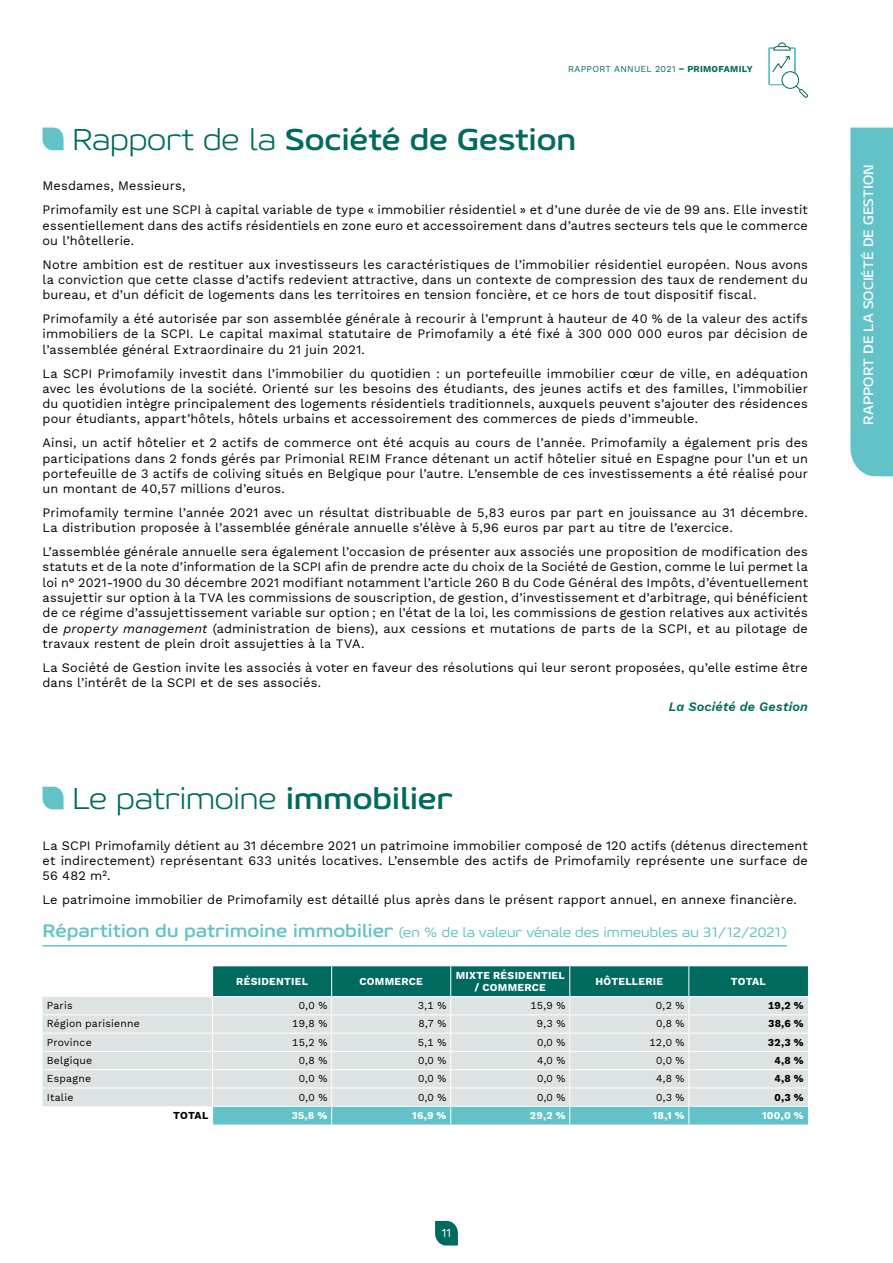
<style>
.page{position:relative;width:893px;height:1263px;background:#fff}
.page>*{position:absolute;margin:0;border:0;box-sizing:border-box;transform-origin:0 0}
.t1{font:700 30px "Geon Expanded";letter-spacing:-.005em;color:#006a5f}
.t2{font:300 30px "Geon Expanded";letter-spacing:-.01em;color:#006a5f}
.t3{font:13.5px "Geon Expanded";letter-spacing:.005em;color:#63c2c7}
.t4{font:500 13.5px "Geon Expanded";letter-spacing:.005em;color:#fff}
.t5{font:12.75px/15.3px "Work Sans";letter-spacing:.01em;color:#000;text-align:justify}
.t6{font:italic 600 12.75px "Work Sans";letter-spacing:.015em;color:#006a5f}
.t7{font:12px "Work Sans";color:#fff}
.t8{font:10.5px "Work Sans";letter-spacing:.02em;color:#000}
.t9{font:700 10.5px/12px "Work Sans";letter-spacing:.025em;color:#fff;text-align:center}
.t10{font:700 10.5px "Work Sans";letter-spacing:.015em;color:#000}
.t11{font:9px "Work Sans";letter-spacing:.03em;color:#006a5f}
.s1{font-weight:700}
.s2{font-weight:300}
.s3{font-style:italic}
.s4{font-weight:700;font-size:18px}
</style>
<div class="page">
<div style="left:850px;top:128px;width:43px;height:348px;background:#63c2c7"></div>
<svg style="left:435px;top:1221px;width:23px;height:24px"></svg>
<svg style="left:43px;top:128px;width:21px;height:22px"></svg>
<svg style="left:43px;top:787px;width:21px;height:22px"></svg>
<hr style="left:43px;top:945px;width:744px;height:1px;background:#63c2c7">
<div style="left:43px;top:997px;width:169px;height:109px;background:#dde3e2"></div>
<hr style="left:43px;top:1014px;width:170px;height:1px;background:#fff">
<hr style="left:43px;top:1033px;width:170px;height:1px;background:#fff">
<hr style="left:43px;top:1051px;width:170px;height:1px;background:#fff">
<hr style="left:43px;top:1069px;width:170px;height:1px;background:#fff">
<hr style="left:43px;top:1087px;width:170px;height:1px;background:#fff">
<svg style="left:212px;top:966px;width:596px;height:158px;background:#a8cac8"></svg>
<svg style="left:768px;top:42px;width:40px;height:56px"></svg>
<p class="t11" style="left:568px;top:62px;width:186px">RAPPORT ANNUEL 2021 <span class="s1">– PRIMOFAMILY</span></p>
<h1 class="t1" style="left:73px;top:120px;width:505px"><span class="s2">Rapport de la</span> Société de Gestion</h1>
<p class="t5" style="left:43px;top:174px;width:767px;line-height:23.9px">Mesdames, Messieurs,<br>Primofamily est une SCPI à capital variable de type « immobilier résidentiel » et d’une durée de vie de 99 ans. Elle investit</p>
<p class="t5" style="left:43px;top:217px;width:767px">essentiellement dans des actifs résidentiels en zone euro et accessoirement dans d’autres secteurs tels que le commerce ou l’hôtellerie.</p>
<p class="t5" style="left:43px;top:256px;width:767px">Notre ambition est de restituer aux investisseurs les caractéristiques de l’immobilier résidentiel européen. Nous avons la conviction que cette classe d’actifs redevient attractive, dans un contexte de compression des taux de rendement du bureau, et d’un déficit de logements dans les territoires en tension foncière, et ce hors de tout dispositif fiscal.</p>
<p class="t5" style="left:43px;top:311px;width:767px">Primofamily a été autorisée par son assemblée générale à recourir à l’emprunt à hauteur de 40 % de la valeur des actifs immobiliers de la SCPI. Le capital maximal statutaire de Primofamily a été fixé à 300 000 000 euros par décision de l’assemblée général Extraordinaire du 21 juin 2021.</p>
<p class="t5" style="left:43px;top:365px;width:767px">La SCPI Primofamily investit dans l’immobilier du quotidien : un portefeuille immobilier cœur de ville, en adéquation avec les évolutions de la société. Orienté sur les besoins des étudiants, des jeunes actifs et des familles, l’immobilier du quotidien intègre principalement des logements résidentiels traditionnels, auxquels peuvent s’ajouter des résidences pour étudiants, appart’hôtels, hôtels urbains et accessoirement des commerces de pieds d’immeuble.</p>
<p class="t5" style="left:43px;top:435px;width:767px">Ainsi, un actif hôtelier et 2 actifs de commerce ont été acquis au cours de l’année. Primofamily a également pris des participations dans 2 fonds gérés par Primonial REIM France détenant un actif hôtelier situé en Espagne pour l’un et un portefeuille de 3 actifs de coliving situés en Belgique pour l’autre. L’ensemble de ces investissements a été réalisé pour un montant de 40,57 millions d’euros.</p>
<p class="t5" style="left:43px;top:504px;width:767px">Primofamily termine l’année 2021 avec un résultat distribuable de 5,83 euros par part en jouissance au 31 décembre.<br>La distribution proposée à l’assemblée générale annuelle s’élève à 5,96 euros par part au titre de l’exercice.</p>
<p class="t5" style="left:43px;top:543px;width:767px">L’assemblée générale annuelle sera également l’occasion de présenter aux associés une proposition de modification des statuts et de la note d’information de la SCPI afin de prendre acte du choix de la Société de Gestion, comme le lui permet la loi n° 2021-1900 du 30 décembre 2021 modifiant notamment l’article 260 B du Code Général des Impôts, d’éventuellement assujettir sur option à la TVA les commissions de souscription, de gestion, d’investissement et d’arbitrage, qui bénéficient de ce régime d’assujettissement variable sur option ; en l’état de la loi, les commissions de gestion relatives aux activités de <span class="s3">property management</span> (administration de biens), aux cessions et mutations de parts de la SCPI, et au pilotage de travaux restent de plein droit assujetties à la TVA.</p>
<p class="t5" style="left:43px;top:659px;width:767px">La Société de Gestion invite les associés à voter en faveur des résolutions qui leur seront proposées, qu’elle estime être dans l’intérêt de la SCPI et de ses associés.</p>
<p class="t6" style="left:669px;top:697px;width:141px">La Société de Gestion</p>
<h1 class="t2" style="left:73px;top:779px;width:381px">Le patrimoine <span class="s1">immobilier</span></h1>
<p class="t5" style="left:43px;top:837px;width:767px">La SCPI Primofamily détient au 31 décembre 2021 un patrimoine immobilier composé de 120 actifs (détenus directement et indirectement) représentant 633 unités locatives. L’ensemble des actifs de Primofamily représente une surface de 56 482 m².</p>
<p class="t5" style="left:43px;top:891px;width:756px">Le patrimoine immobilier de Primofamily est détaillé plus après dans le présent rapport annuel, en annexe financière.</p>
<p class="t3" style="left:43px;top:923px;width:746px"><span class="s4">Répartition du patrimoine immobilier</span> (en % de la valeur vénale des immeubles au 31/12/2021)</p>
<p class="t9" style="left:236px;top:975px;width:73px">RÉSIDENTIEL</p>
<p class="t9" style="left:359px;top:975px;width:65px">COMMERCE</p>
<p class="t9" style="left:456px;top:969px;width:111px">MIXTE RÉSIDENTIEL / COMMERCE</p>
<p class="t9" style="left:596px;top:975px;width:69px">HÔTELLERIE</p>
<p class="t9" style="left:731px;top:975px;width:37px">TOTAL</p>
<p class="t8" style="left:47px;top:997px;width:27px">Paris</p>
<p class="t8" style="left:299px;top:997px;width:30px">0,0 %</p>
<p class="t8" style="left:418px;top:997px;width:30px">3,1 %</p>
<p class="t8" style="left:530px;top:997px;width:37px">15,9 %</p>
<p class="t8" style="left:656px;top:997px;width:30px">0,2 %</p>
<p class="t10" style="left:768px;top:997px;width:37px">19,2 %</p>
<p class="t8" style="left:47px;top:1016px;width:95px">Région parisienne</p>
<p class="t8" style="left:292px;top:1016px;width:37px">19,8 %</p>
<p class="t8" style="left:418px;top:1016px;width:30px">8,7 %</p>
<p class="t8" style="left:537px;top:1016px;width:30px">9,3 %</p>
<p class="t8" style="left:656px;top:1016px;width:30px">0,8 %</p>
<p class="t10" style="left:768px;top:1016px;width:37px">38,6 %</p>
<p class="t8" style="left:47px;top:1034px;width:47px">Province</p>
<p class="t8" style="left:292px;top:1034px;width:37px">15,2 %</p>
<p class="t8" style="left:418px;top:1034px;width:30px">5,1 %</p>
<p class="t8" style="left:537px;top:1034px;width:30px">0,0 %</p>
<p class="t8" style="left:649px;top:1034px;width:37px">12,0 %</p>
<p class="t10" style="left:768px;top:1034px;width:37px">32,3 %</p>
<p class="t8" style="left:47px;top:1052px;width:47px">Belgique</p>
<p class="t8" style="left:299px;top:1052px;width:30px">0,8 %</p>
<p class="t8" style="left:418px;top:1052px;width:30px">0,0 %</p>
<p class="t8" style="left:537px;top:1052px;width:30px">4,0 %</p>
<p class="t8" style="left:656px;top:1052px;width:30px">0,0 %</p>
<p class="t10" style="left:774px;top:1052px;width:31px">4,8 %</p>
<p class="t8" style="left:47px;top:1071px;width:46px">Espagne</p>
<p class="t8" style="left:299px;top:1071px;width:30px">0,0 %</p>
<p class="t8" style="left:418px;top:1071px;width:30px">0,0 %</p>
<p class="t8" style="left:537px;top:1071px;width:30px">0,0 %</p>
<p class="t8" style="left:656px;top:1071px;width:30px">4,8 %</p>
<p class="t10" style="left:774px;top:1071px;width:31px">4,8 %</p>
<p class="t8" style="left:47px;top:1089px;width:28px">Italie</p>
<p class="t8" style="left:299px;top:1089px;width:30px">0,0 %</p>
<p class="t8" style="left:418px;top:1089px;width:30px">0,0 %</p>
<p class="t8" style="left:537px;top:1089px;width:30px">0,0 %</p>
<p class="t8" style="left:656px;top:1089px;width:30px">0,3 %</p>
<p class="t10" style="left:775px;top:1089px;width:31px">0,3 %</p>
<p class="t10" style="left:173px;top:1107px;width:37px">TOTAL</p>
<p class="t9" style="left:292px;top:1109px;width:37px">35,8 %</p>
<p class="t9" style="left:412px;top:1109px;width:36px">16,9 %</p>
<p class="t9" style="left:530px;top:1109px;width:37px">29,2 %</p>
<p class="t9" style="left:653px;top:1109px;width:33px">18,1 %</p>
<p class="t9" style="left:762px;top:1109px;width:43px">100,0 %</p>
<p class="t7" style="left:442px;top:1224px;width:11px">11</p>
<p class="t4" style="left:859px;top:425px;width:262px;rotate:-90deg">RAPPORT DE LA SOCIÉTÉ DE GESTION</p>
</div>
